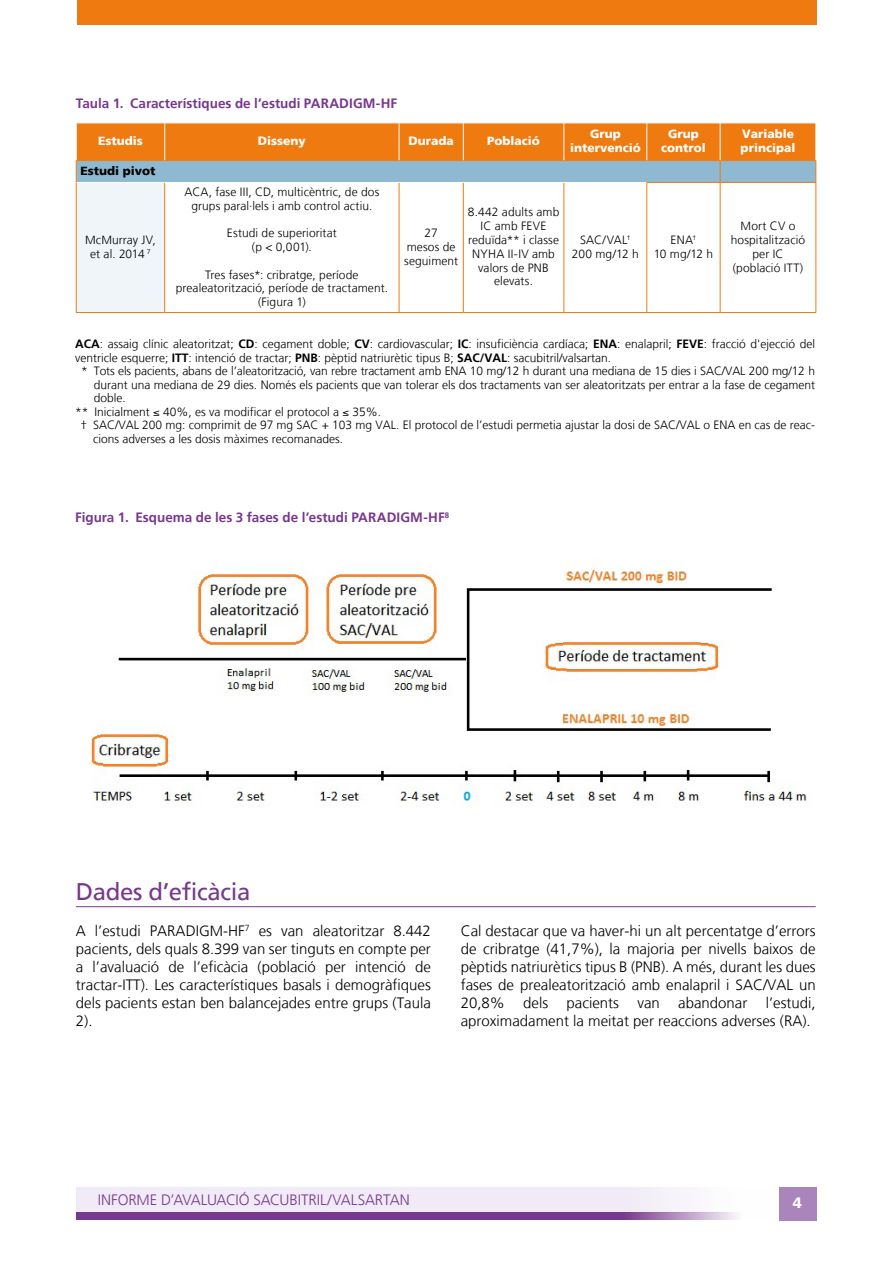
<style>
.page{position:relative;width:893px;height:1263px;background:#fff}
.page>*{position:absolute;margin:0;border:0;box-sizing:border-box;transform-origin:0 0}
.t1{font:24px "Frutiger Roman EB";letter-spacing:-.015em;color:#78388d}
.t2{font:15px/18px "Frutiger Light EB";color:#000;text-align:justify}
.t3{font:15px "Frutiger Light EB";letter-spacing:-.01em;color:#78388d}
.t4{font:15px "Frutiger Black EB";color:#fff}
.t5{font:13.5px "Frutiger Bold EB";color:#78388d}
.t6{font:12px/13.8px "Frutiger Light EB";color:#000;text-align:center}
.t7{font:12px/13.8px "Frutiger Black EB";color:#fff;text-align:center}
.t8{font:12px "Frutiger Black EB";color:#000}
.s1{font-family:"Frutiger Bold EB"}
</style>
<div class="page">
<div style="left:77px;top:1187px;width:698px;height:25px;background:#f0ebf6"></div>
<svg style="left:77px;top:1212px;width:661px;height:8px;background:#834896"></svg>
<div style="left:779px;top:1187px;width:37px;height:33px;background:#a985bb"></div>
<div style="left:77px;top:0;width:739px;height:25px;background:#ef7b10"></div>
<hr style="left:76px;top:906px;width:740px;height:1px;background:#78388d">
<div style="left:76px;top:182px;width:89px;height:130px;background:#f0f5f9"></div>
<hr style="left:646px;top:182px;width:74px;height:1px;background:#ef7b10">
<hr style="left:646px;top:183px;width:1px;height:129px;background:#ef7b10">
<hr style="left:720px;top:182px;width:96px;height:1px;background:#ef7b10">
<hr style="left:720px;top:183px;width:1px;height:129px;background:#ef7b10">
<hr style="left:815px;top:183px;width:1px;height:129px;background:#ef7b10">
<svg style="left:76px;top:124px;width:740px;height:58px;background:#cb9156"></svg>
<hr style="left:76px;top:182px;width:1px;height:130px;background:#ef7b10">
<hr style="left:164px;top:183px;width:1px;height:129px;background:#ef7b10">
<hr style="left:399px;top:183px;width:1px;height:129px;background:#ef7b10">
<hr style="left:463px;top:183px;width:1px;height:129px;background:#ef7b10">
<hr style="left:563px;top:183px;width:1px;height:129px;background:#ef7b10">
<hr style="left:76px;top:312px;width:89px;height:1px;background:#ef7b10">
<hr style="left:165px;top:312px;width:234px;height:1px;background:#ef7b10">
<hr style="left:399px;top:312px;width:64px;height:1px;background:#ef7b10">
<hr style="left:463px;top:312px;width:101px;height:1px;background:#ef7b10">
<hr style="left:564px;top:312px;width:83px;height:1px;background:#ef7b10">
<hr style="left:647px;top:312px;width:73px;height:1px;background:#ef7b10">
<hr style="left:720px;top:312px;width:96px;height:1px;background:#ef7b10">
<hr style="left:76px;top:123px;width:1px;height:37px;background:#fff">
<hr style="left:164px;top:123px;width:1px;height:37px;background:#fff">
<hr style="left:399px;top:123px;width:1px;height:37px;background:#fff">
<hr style="left:463px;top:123px;width:1px;height:37px;background:#fff">
<hr style="left:563px;top:123px;width:1px;height:37px;background:#fff">
<hr style="left:646px;top:123px;width:1px;height:37px;background:#fff">
<hr style="left:720px;top:123px;width:1px;height:37px;background:#fff">
<hr style="left:815px;top:123px;width:1px;height:37px;background:#fff">
<hr style="left:77px;top:182px;width:88px;height:1px;background:#fff">
<img style="left:91px;top:567px;width:717px;height:240px">
<p class="t5" style="left:76px;top:95px;width:323px">Taula 1. Característiques de l’estudi PARADIGM-HF</p>
<p class="t7" style="left:98px;top:134px;width:46px">Estudis</p>
<p class="t7" style="left:258px;top:134px;width:50px">Disseny</p>
<p class="t7" style="left:409px;top:134px;width:47px">Durada</p>
<p class="t7" style="left:487px;top:134px;width:54px">Població</p>
<p class="t7" style="left:570px;top:127px;width:72px">Grup intervenció</p>
<p class="t7" style="left:661px;top:127px;width:46px">Grup control</p>
<p class="t7" style="left:741px;top:127px;width:56px;text-align:left">Variable principal</p>
<p class="t8" style="left:80px;top:163px;width:77px">Estudi pivot</p>
<p class="t6" style="left:85px;top:233px;width:72px">McMurray JV, et al. 2014 <sup>7</sup></p>
<p class="t6" style="left:184px;top:185px;width:196px">ACA, fase III, CD, multicèntric, de dos grups paral·lels i amb control actiu.</p>
<p class="t6" style="left:227px;top:226px;width:111px">Estudi de superioritat (p &lt; 0,001).</p>
<p class="t6" style="left:176px;top:267px;width:214px">Tres fases*: cribratge, període prealeatorització, període de tractament. (Figura 1)</p>
<p class="t6" style="left:404px;top:226px;width:56px">27<br>mesos de seguiment</p>
<p class="t6" style="left:468px;top:205px;width:93px">8.442 adults amb<br>IC amb FEVE reduïda** i classe<br>NYHA II-IV amb valors de PNB elevats.</p>
<p class="t6" style="left:572px;top:233px;width:68px">SAC/VAL<sup>†<br></sup>200 mg/12 h</p>
<p class="t6" style="left:654px;top:233px;width:61px">ENA<sup>†<br></sup>10 mg/12 h</p>
<p class="t6" style="left:731px;top:219px;width:76px">Mort CV o hospitalització per IC (població ITT)</p>
<p class="t6" style="left:75px;top:337px;width:741px"><span class="s1">ACA</span>: assaig clínic aleatoritzat; <span class="s1">CD</span>: cegament doble; <span class="s1">CV</span>: cardiovascular; <span class="s1">IC</span>: insuficiència cardíaca; <span class="s1">ENA</span>: enalapril; <span class="s1">FEVE</span>: fracció d'ejecció del</p>
<p class="t6" style="left:75px;top:351px;width:538px">ventricle esquerre; <span class="s1">ITT</span>: intenció de tractar; <span class="s1">PNB</span>: pèptid natriurètic tipus B; <span class="s1">SAC/VAL</span>: sacubitril/valsartan.</p>
<p class="t6" style="left:81px;top:364px;width:735px">* Tots els pacients, abans de l’aleatorització, van rebre tractament amb ENA 10 mg/12 h durant una mediana de 15 dies i SAC/VAL 200 mg/12 h</p>
<p class="t6" style="left:94px;top:378px;width:723px">durant una mediana de 29 dies. Només els pacients que van tolerar els dos tractaments van ser aleatoritzats per entrar a la fase de cegament</p>
<p class="t6" style="left:94px;top:391px;width:34px">doble.</p>
<p class="t6" style="left:75px;top:405px;width:307px">** Inicialment ≤ 40%, es va modificar el protocol a ≤ 35%.</p>
<p class="t6" style="left:80px;top:418px;width:736px">† SAC/VAL 200 mg: comprimit de 97 mg SAC + 103 mg VAL. El protocol de l’estudi permetia ajustar la dosi de SAC/VAL o ENA en cas de reac-</p>
<p class="t6" style="left:93px;top:432px;width:252px">cions adverses a les dosis màximes recomanades.</p>
<p class="t5" style="left:75px;top:509px;width:376px">Figura 1. Esquema de les 3 fases de l’estudi PARADIGM-HF<sup>8</sup></p>
<h1 class="t1" style="left:76px;top:878px;width:176px">Dades d’eficàcia</h1>
<p class="t2" style="left:76px;top:922px;width:357px">A l’estudi PARADIGM-HF<sup>7</sup> es van aleatoritzar 8.442 pacients, dels quals 8.399 van ser tinguts en compte per a l’avaluació de l’eficàcia (població per intenció de tractar-ITT). Les característiques basals i demogràfiques dels pacients estan ben balancejades entre grups (Taula 2).</p>
<p class="t2" style="left:461px;top:922px;width:357px">Cal destacar que va haver-hi un alt percentatge d’errors de cribratge (41,7%), la majoria per nivells baixos de pèptids natriurètics tipus B (PNB). A més, durant les dues fases de prealeatorització amb enalapril i SAC/VAL un 20,8% dels pacients van abandonar l’estudi, aproximadament la meitat per reaccions adverses (RA).</p>
<p class="t3" style="left:98px;top:1192px;width:314px">INFORME D’AVALUACIÓ SACUBITRIL/VALSARTAN</p>
<p class="t4" style="left:793px;top:1193px;width:11px">4</p>
</div>
